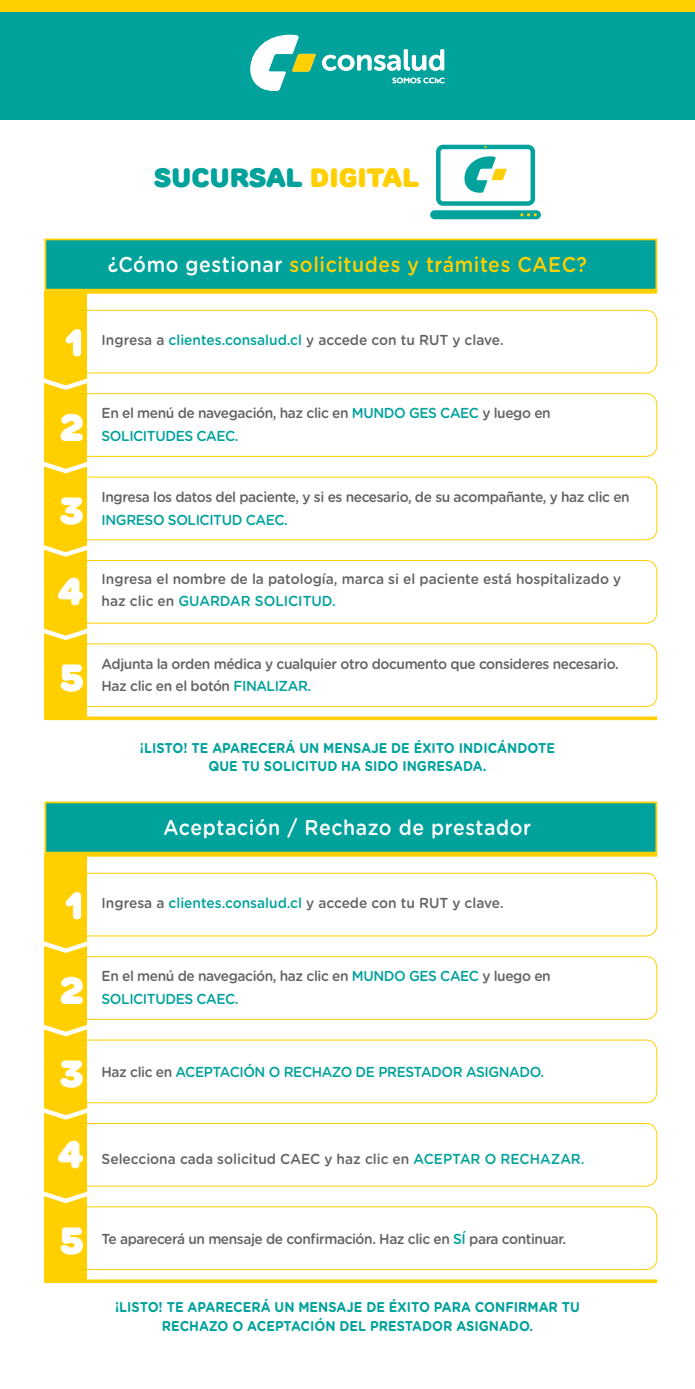
<style>
.page{position:relative;width:695px;height:1389px;background:#fff}
.page>*{position:absolute;margin:0;border:0;box-sizing:border-box;transform-origin:0 0}
.t1{font:900 37.89px "TT Rounds";color:#fff}
.t2{font:900 26.51px "TT Rounds";color:#01a29c}
.t3{font:500 21.35px "Gotham Rounded";letter-spacing:.03em;color:#ffcf00;scale:.91 1}
.t4{font:500 21.35px "Gotham Rounded";letter-spacing:.03em;color:#fff;scale:.91 1}
.t5{font:500 14.44px/22.8px "Gotham Rounded";letter-spacing:-.03em;color:#646363;scale:.95 1}
.t6{font:500 14.44px/22.8px "Gotham Rounded";color:#646363;scale:.95 1}
.t7{font:500 14.44px "Gotham Rounded";letter-spacing:-.03em;color:#01a29c;scale:.95 1}
.t8{font:700 14.17px/18.9px "Gotham Rounded";color:#01a29c;text-align:center;scale:.91 1}
.s1{color:#ffcf00}
.s2{color:#fff}
.s3{color:#01a29c}
.s4{color:#646363}
</style>
<div class="page">
<div style="left:436px;top:145px;width:99px;height:61px;background:#01a29c;border-radius:7px"></div>
<div style="left:440px;top:149px;width:90px;height:52px;background:#fff;border-radius:3px"></div>
<svg style="left:464px;top:156px;width:42px;height:37px"></svg>
<div style="left:430px;top:210px;width:111px;height:9px;background:#01a29c;border-radius:4px"></div>
<svg style="left:520px;top:213px;width:16px;height:3px"></svg>
<div style="left:0;top:0;width:694px;height:119px;background:#01a29c"></div>
<svg style="left:322px;top:49px;width:122px;height:22px"></svg>
<svg style="left:392px;top:78px;width:52px;height:5px"></svg>
<svg style="left:250px;top:35px;width:66px;height:56px"></svg>
<div style="left:0;top:0;width:694px;height:11px;background:#ffcf00"></div>
<svg style="left:44px;top:291px;width:613px;height:3px;background:#ffd317"></svg>
<svg style="left:44px;top:853px;width:613px;height:4px;background:#ffd215"></svg>
<svg style="left:44px;top:716px;width:613px;height:4px;background:#ffd41e"></svg>
<svg style="left:44px;top:1279px;width:613px;height:4px;background:#ffd41d"></svg>
<div style="left:44px;top:292px;width:43px;height:426px;background:#ffcf00"></div>
<div style="left:44px;top:855px;width:43px;height:426px;background:#ffcf00"></div>
<div style="left:70px;top:393px;width:587px;height:64px;border:1px solid #ffcf00;border-radius:11px"></div>
<div style="left:70px;top:956px;width:587px;height:64px;border:1px solid #ffcf00;border-radius:11px"></div>
<div style="left:70px;top:310px;width:587px;height:63px;border:1px solid #ffcf00;border-radius:11px"></div>
<div style="left:70px;top:873px;width:587px;height:63px;border:1px solid #ffcf00;border-radius:11px"></div>
<div style="left:70px;top:477px;width:587px;height:63px;border:1px solid #ffcf00;border-radius:11px"></div>
<div style="left:70px;top:1040px;width:587px;height:63px;border:1px solid #ffcf00;border-radius:11px"></div>
<div style="left:70px;top:643px;width:587px;height:64px;border:1px solid #ffcf00;border-radius:11px"></div>
<div style="left:70px;top:1206px;width:587px;height:64px;border:1px solid #ffcf00;border-radius:11px"></div>
<div style="left:70px;top:560px;width:587px;height:64px;border:1px solid #ffcf00;border-radius:11px"></div>
<div style="left:70px;top:1123px;width:587px;height:64px;border:1px solid #ffcf00;border-radius:11px"></div>
<svg style="left:43px;top:373px;width:56px;height:17px"></svg>
<svg style="left:43px;top:936px;width:56px;height:17px"></svg>
<svg style="left:44px;top:461px;width:43px;height:13px"></svg>
<svg style="left:44px;top:1024px;width:43px;height:13px"></svg>
<svg style="left:44px;top:540px;width:55px;height:17px"></svg>
<svg style="left:44px;top:1103px;width:55px;height:17px"></svg>
<svg style="left:44px;top:623px;width:55px;height:18px"></svg>
<svg style="left:44px;top:1186px;width:55px;height:18px"></svg>
<div style="left:44px;top:239px;width:613px;height:52px;background:#01a29c;border:2px solid #ffcf00"></div>
<div style="left:44px;top:802px;width:613px;height:51px;background:#01a29c;border:2px solid #ffcf00"></div>
<h2 class="t2" style="left:154px;top:159px;width:266px">SUCURSAL <span class="s1">DIGITAL</span></h2>
<h3 class="t3" style="left:108px;top:249px;width:528px"><span class="s2">¿Cómo gestionar</span> solicitudes y trámites CAEC?</h3>
<h1 class="t1" style="left:66px;top:316px;width:19px">1</h1>
<p class="t6" style="left:102px;top:328px;width:425px">Ingresa a <span class="s3">clientes.consalud.cl</span> y accede con tu RUT y clave.</p>
<h1 class="t1" style="left:60px;top:401px;width:25px">2</h1>
<p class="t5" style="left:102px;top:401px;width:474px">En el menú de navegación, haz clic en <span class="s3">MUNDO GES CAEC</span> y luego en<br><span class="s3">SOLICITUDES CAEC.</span></p>
<h1 class="t1" style="left:60px;top:485px;width:25px">3</h1>
<h1 class="t1" style="left:58px;top:566px;width:27px">4</h1>
<p class="t5" style="left:102px;top:485px;width:557px">Ingresa los datos del paciente, y si es necesario, de su acompañante, y haz clic en</p>
<p class="t7" style="left:102px;top:509px;width:197px">INGRESO SOLICITUD CAEC.</p>
<p class="t6" style="left:102px;top:566px;width:548px">Ingresa el nombre de la patología, marca si el paciente está hospitalizado y haz clic en <span class="s3">GUARDAR SOLICITUD.</span></p>
<h1 class="t1" style="left:60px;top:652px;width:25px">5</h1>
<p class="t5" style="left:102px;top:652px;width:545px">Adjunta la orden médica y cualquier otro documento que consideres necesario.<br>Haz clic en el botón <span class="s3">FINALIZAR.</span></p>
<p class="t8" style="left:140px;top:738px;width:457px">¡LISTO! TE APARECERÁ UN MENSAJE DE ÉXITO INDICÁNDOTE<br>QUE TU SOLICITUD HA SIDO INGRESADA.</p>
<h3 class="t4" style="left:164px;top:812px;width:405px">Aceptación / Rechazo de prestador</h3>
<h1 class="t1" style="left:66px;top:879px;width:19px">1</h1>
<p class="t6" style="left:102px;top:891px;width:425px">Ingresa a <span class="s3">clientes.consalud.cl</span> y accede con tu RUT y clave.</p>
<h1 class="t1" style="left:60px;top:964px;width:25px">2</h1>
<p class="t5" style="left:102px;top:964px;width:474px">En el menú de navegación, haz clic en <span class="s3">MUNDO GES CAEC</span> y luego en<br><span class="s3">SOLICITUDES CAEC.</span></p>
<h1 class="t1" style="left:60px;top:1048px;width:25px">3</h1>
<p class="t7" style="left:102px;top:1062px;width:467px"><span class="s4">Haz clic en</span> ACEPTACIÓN O RECHAZO DE PRESTADOR ASIGNADO.</p>
<h1 class="t1" style="left:58px;top:1129px;width:27px">4</h1>
<p class="t6" style="left:102px;top:1147px;width:509px">Selecciona cada solicitud CAEC y haz clic en <span class="s3">ACEPTAR O RECHAZAR.</span></p>
<h1 class="t1" style="left:60px;top:1215px;width:25px">5</h1>
<p class="t5" style="left:102px;top:1227px;width:490px">Te aparecerá un mensaje de confirmación. Haz clic en <span class="s3">SÍ</span> para continuar.</p>
<p class="t8" style="left:115px;top:1297px;width:512px">¡LISTO! TE APARECERÁ UN MENSAJE DE ÉXITO PARA CONFIRMAR TU<br>RECHAZO O ACEPTACIÓN DEL PRESTADOR ASIGNADO.</p>
</div>
